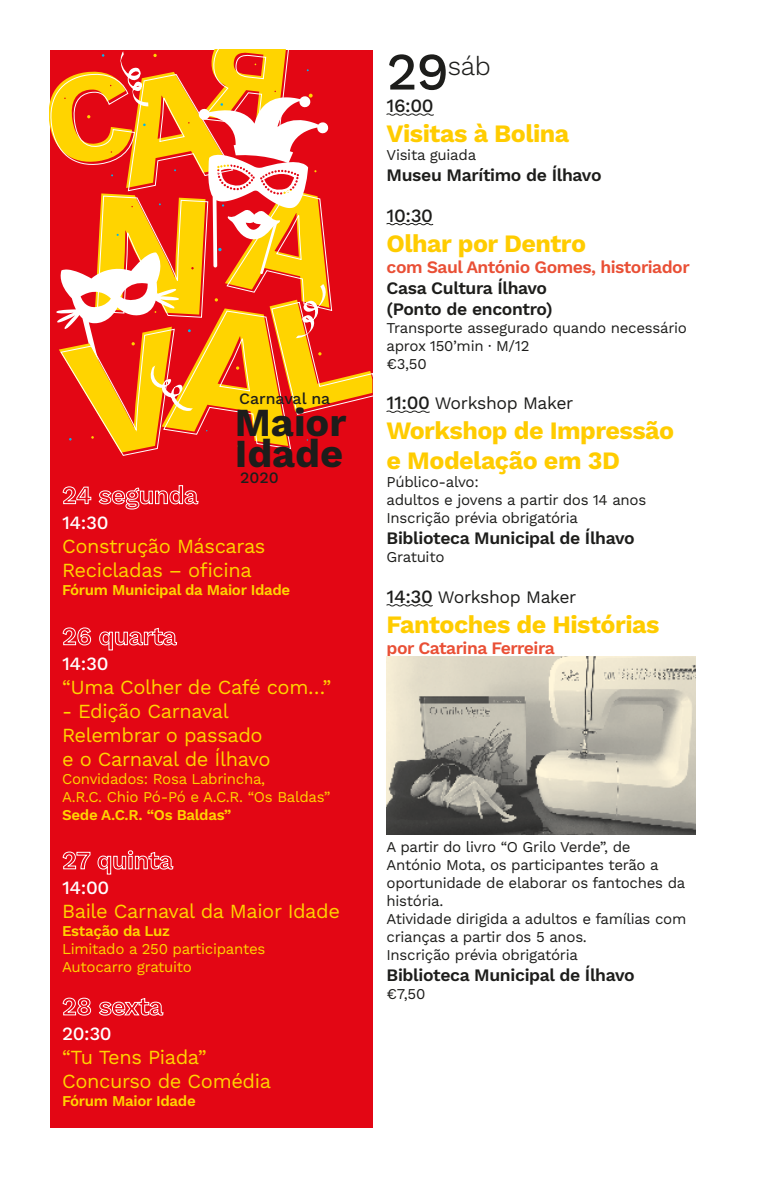
<style>
.page{position:relative;width:759px;height:1177px;background:#fff}
.page>*{position:absolute;margin:0;border:0;box-sizing:border-box;transform-origin:0 0}
.t1{font:700 39.75px/31.8px "Work Sans";color:#1d1d1b}
.t2{font:300 26.25px "Work Sans";color:#1d1d1b}
.t3{font:700 25px/30px "Work Sans";letter-spacing:-.02em;color:#fc0}
.t4{font:20px/24px "Work Sans";letter-spacing:-.02em;color:#ffd400}
.t5{font:500 18.75px "Work Sans";letter-spacing:-.02em;color:#fff}
.t6{font:500 18.75px "Work Sans";letter-spacing:-.02em;color:#1d1d1b}
.t7{font:600 17.5px/21px "Work Sans";letter-spacing:-.02em;color:#1d1d1b}
.t8{font:600 17.5px "Work Sans";letter-spacing:-.03em;color:#e94f35}
.t9{font:17.5px "Work Sans";letter-spacing:-.02em;color:#1d1d1b}
.t10{font:500 16px "Work Sans";color:#1d1d1b}
.t11{font:15px/18px "Work Sans";letter-spacing:-.02em;color:#1d1d1b}
.t12{font:15px/18px "Work Sans";letter-spacing:-.02em;color:#ffd400}
.t13{font:600 15px "Work Sans";letter-spacing:-.02em;color:#ffd400}
.s1{font-weight:500;font-size:52.5px}
.s2{font-weight:500;font-size:18.75px}
</style>
<div class="page">
<svg style="left:386px;top:113px;width:48px;height:3px"></svg>
<svg style="left:386px;top:223px;width:47px;height:3px"></svg>
<svg style="left:386px;top:410px;width:44px;height:3px"></svg>
<svg style="left:386px;top:604px;width:47px;height:3px"></svg>
<img style="left:386px;top:657px;width:308px;height:177px">
<div style="left:50px;top:50px;width:322px;height:1077px;background:#e30614"></div>
<svg style="left:50px;top:50px;width:322px;height:406px"></svg>
<svg style="left:62px;top:486px;width:29px;height:18px"></svg>
<svg style="left:98px;top:485px;width:101px;height:24px"></svg>
<svg style="left:62px;top:627px;width:29px;height:18px"></svg>
<svg style="left:99px;top:627px;width:78px;height:23px"></svg>
<svg style="left:62px;top:851px;width:29px;height:18px"></svg>
<svg style="left:97px;top:850px;width:76px;height:24px"></svg>
<svg style="left:62px;top:997px;width:29px;height:18px"></svg>
<svg style="left:99px;top:998px;width:65px;height:17px"></svg>
<p class="t10" style="left:239px;top:389px;width:92px">Carnaval na</p>
<h1 class="t1" style="left:235px;top:408px;width:113px">Maior<br>Idade</h1>
<p class="t10" style="left:240px;top:468px;width:40px">2020</p>
<p class="t5" style="left:62px;top:511px;width:48px">14:30</p>
<h3 class="t4" style="left:62px;top:534px;width:205px">Construção Máscaras<br>Recicladas – oficina</h3>
<p class="t13" style="left:62px;top:581px;width:230px">Fórum Municipal da Maior Idade</p>
<p class="t5" style="left:62px;top:652px;width:48px">14:30</p>
<h3 class="t4" style="left:62px;top:675px;width:270px">“Uma Colher de Café com…”</h3>
<h3 class="t4" style="left:62px;top:699px;width:210px">- Edição Carnaval<br>Relembrar o passado e o Carnaval de Ílhavo</h3>
<p class="t12" style="left:62px;top:770px;width:270px">Convidados: Rosa Labrincha,<br>A.R.C. Chio Pó-Pó e A.C.R. “Os Baldas”</p>
<p class="t13" style="left:62px;top:806px;width:171px">Sede A.C.R. “Os Baldas”</p>
<p class="t5" style="left:62px;top:876px;width:49px">14:00</p>
<h3 class="t4" style="left:62px;top:899px;width:279px">Baile Carnaval da Maior Idade</h3>
<p class="t13" style="left:62px;top:922px;width:109px">Estação da Luz</p>
<p class="t12" style="left:62px;top:940px;width:205px">Limitado a 250 participantes<br>Autocarro gratuito</p>
<p class="t5" style="left:62px;top:1022px;width:51px">20:30</p>
<h3 class="t4" style="left:62px;top:1045px;width:210px">“Tu Tens Piada”<br>Concurso de Comédia</h3>
<p class="t13" style="left:62px;top:1092px;width:135px">Fórum Maior Idade</p>
<h2 class="t2" style="left:386px;top:50px;width:106px"><span class="s1">29</span>sáb</h2>
<p class="t6" style="left:386px;top:95px;width:49px">16:00</p>
<h3 class="t3" style="left:386px;top:120px;width:184px">Visitas à Bolina</h3>
<p class="t11" style="left:386px;top:147px;width:91px">Visita guiada</p>
<p class="t7" style="left:386px;top:165px;width:216px">Museu Marítimo de Ílhavo</p>
<p class="t6" style="left:386px;top:204px;width:48px">10:30</p>
<h3 class="t3" style="left:386px;top:229px;width:201px">Olhar por Dentro</h3>
<p class="t8" style="left:386px;top:256px;width:304px">com Saul António Gomes, historiador</p>
<p class="t7" style="left:386px;top:278px;width:167px">Casa Cultura Ílhavo (Ponto de encontro)</p>
<p class="t11" style="left:386px;top:319px;width:302px">Transporte assegurado quando necessário aprox 150’min ∙ M/12<br>€3,50</p>
<p class="t9" style="left:386px;top:393px;width:188px"><span class="s2">11:00</span> Workshop Maker</p>
<h3 class="t3" style="left:386px;top:417px;width:289px">Workshop de Impressão e Modelação em 3D</h3>
<p class="t11" style="left:386px;top:474px;width:261px">Público-alvo:<br>adultos e jovens a partir dos 14 anos<br>Inscrição prévia obrigatória</p>
<p class="t7" style="left:386px;top:528px;width:249px">Biblioteca Municipal de Ílhavo</p>
<p class="t11" style="left:386px;top:549px;width:59px">Gratuito</p>
<p class="t9" style="left:386px;top:586px;width:191px"><span class="s2">14:30</span> Workshop Maker</p>
<h3 class="t3" style="left:386px;top:610px;width:274px">Fantoches de Histórias</h3>
<p class="t8" style="left:386px;top:637px;width:170px">por Catarina Ferreira</p>
<p class="t11" style="left:386px;top:838px;width:301px">A partir do livro “O Grilo Verde”, de<br>António Mota, os participantes terão a oportunidade de elaborar os fantoches da história.<br>Atividade dirigida a adultos e famílias com crianças a partir dos 5 anos.<br>Inscrição prévia obrigatória</p>
<p class="t7" style="left:386px;top:965px;width:249px">Biblioteca Municipal de Ílhavo</p>
<p class="t11" style="left:386px;top:985px;width:40px">€7,50</p>
</div>
